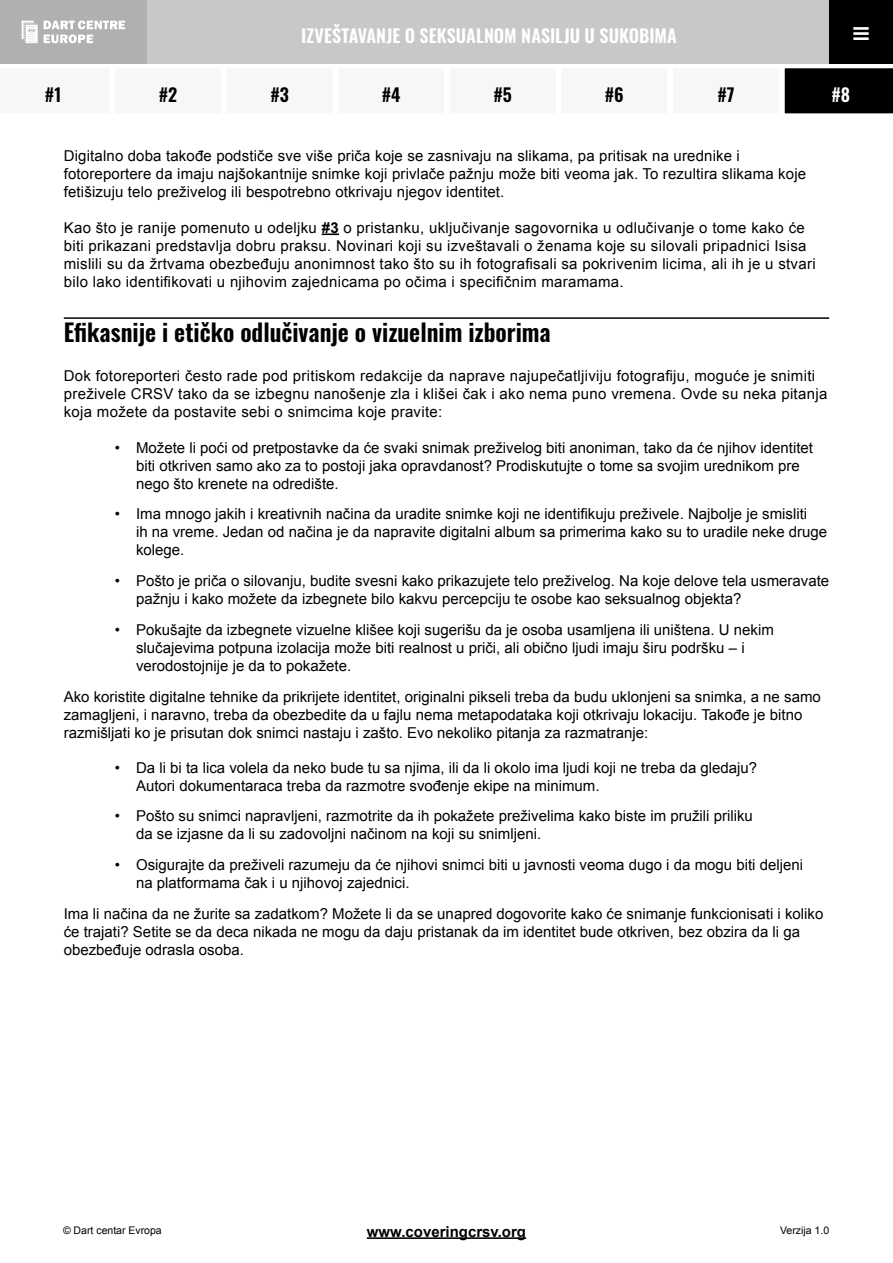
<style>
.page{position:relative;width:893px;height:1263px;background:#fff}
.page>*{position:absolute;margin:0;border:0;box-sizing:border-box;transform-origin:0 0}
.t1{font:600 24px "Oswald";color:#000}
.t2{font:600 18px "Oswald";color:#fff}
.t3{font:600 18px "Oswald";color:#000}
.t4{font:15px/18px "Arial";color:#000}
.t5{font:15px/18px "Arial";letter-spacing:.02em;color:#000}
.t6{font:700 15px "Arial";color:#000}
.t7{font:10.5px "Arial";color:#000}
.s1{font-weight:700}
</style>
<div class="page">
<svg style="left:322px;top:233px;width:17px;height:2px"></svg>
<hr style="left:64px;top:317px;width:765px;height:2px;background:#000">
<div style="left:336px;top:66px;width:110px;height:50px;background:#f7f7f7"></div>
<div style="left:671px;top:66px;width:110px;height:50px;background:#f7f7f7"></div>
<div style="left:113px;top:66px;width:110px;height:50px;background:#f7f7f7"></div>
<div style="left:448px;top:66px;width:110px;height:50px;background:#f7f7f7"></div>
<div style="left:784px;top:68px;width:109px;height:46px;background:#000"></div>
<div style="left:224px;top:66px;width:111px;height:50px;background:#f7f7f7"></div>
<div style="left:559px;top:66px;width:110px;height:50px;background:#f7f7f7"></div>
<hr style="left:367px;top:1237px;width:159px;height:2px;background:#000">
<div style="left:0;top:0;width:893px;height:64px;background:#c8c8c8"></div>
<div style="left:0;top:0;width:147px;height:64px;background:#b0b0b0"></div>
<svg style="left:44px;top:21px;width:81px;height:22px"></svg>
<svg style="left:22px;top:21px;width:16px;height:22px"></svg>
<div style="left:829px;top:0;width:64px;height:64px;background:#000"></div>
<p class="t2" style="left:301px;top:19px;width:377px">IZVEŠTAVANJE O SEKSUALNOM NASILJU U SUKOBIMA</p>
<p class="t3" style="left:45px;top:78px;width:18px">#1</p>
<p class="t3" style="left:159px;top:78px;width:20px">#2</p>
<p class="t3" style="left:270px;top:78px;width:20px">#3</p>
<p class="t3" style="left:382px;top:78px;width:20px">#4</p>
<p class="t3" style="left:493px;top:78px;width:20px">#5</p>
<p class="t3" style="left:605px;top:78px;width:20px">#6</p>
<p class="t3" style="left:717px;top:78px;width:19px">#7</p>
<p class="t2" style="left:831px;top:78px;width:20px">#8</p>
<p class="t4" style="left:64px;top:147px;width:744px">Digitalno doba takođe podstiče sve više priča koje se zasnivaju na slikama, pa pritisak na urednike i fotoreportere da imaju najšokantnije snimke koji privlače pažnju može biti veoma jak. To rezultira slikama koje fetišizuju telo preživelog ili bespotrebno otkrivaju njegov identitet.</p>
<p class="t5" style="left:64px;top:219px;width:753px">Kao što je ranije pomenuto u odeljku <span class="s1">#3</span> o pristanku, uključivanje sagovornika u odlučivanje o tome kako će biti prikazani predstavlja dobru praksu. Novinari koji su izveštavali o ženama koje su silovali pripadnici Isisa mislili su da žrtvama obezbeđuju anonimnost tako što su ih fotografisali sa pokrivenim licima, ali ih je u stvari bilo lako identifikovati u njihovim zajednicama po očima i specifičnim maramama.</p>
<h1 class="t1" style="left:64px;top:311px;width:488px">Efikasnije i etičko odlučivanje o vizuelnim izborima</h1>
<p class="t5" style="left:64px;top:367px;width:765px">Dok fotoreporteri često rade pod pritiskom redakcije da naprave najupečatljiviju fotografiju, moguće je snimiti preživele CRSV tako da se izbegnu nanošenje zla i klišei čak i ako nema puno vremena. Ovde su neka pitanja koja možete da postavite sebi o snimcima koje pravite:</p>
<p class="t4" style="left:136px;top:438px;width:678px;text-indent:-21px">• Možete li poći od pretpostavke da će svaki snimak preživelog biti anoniman, tako da će njihov identitet biti otkriven samo ako za to postoji jaka opravdanost? Prodiskutujte o tome sa svojim urednikom pre nego što krenete na odredište.</p>
<p class="t4" style="left:136px;top:505px;width:693px;text-indent:-21px">• Ima mnogo jakih i kreativnih načina da uradite snimke koji ne identifikuju preživele. Najbolje je smisliti<br>ih na vreme. Jedan od načina je da napravite digitalni album sa primerima kako su to uradile neke druge kolege.</p>
<p class="t4" style="left:136px;top:572px;width:695px;text-indent:-21px">• Pošto je priča o silovanju, budite svesni kako prikazujete telo preživelog. Na koje delove tela usmeravate pažnju i kako možete da izbegnete bilo kakvu percepciju te osobe kao seksualnog objekta?</p>
<p class="t4" style="left:136px;top:621px;width:639px;text-indent:-21px">• Pokušajte da izbegnete vizuelne klišee koji sugerišu da je osoba usamljena ili uništena. U nekim slučajevima potpuna izolacija može biti realnost u priči, ali obično ljudi imaju širu podršku – i verodostojnije je da to pokažete.</p>
<p class="t4" style="left:64px;top:687px;width:758px">Ako koristite digitalne tehnike da prikrijete identitet, originalni pikseli treba da budu uklonjeni sa snimka, a ne samo zamagljeni, i naravno, treba da obezbedite da u fajlu nema metapodataka koji otkrivaju lokaciju. Takođe je bitno razmišljati ko je prisutan dok snimci nastaju i zašto. Evo nekoliko pitanja za razmatranje:</p>
<p class="t4" style="left:136px;top:758px;width:623px;text-indent:-21px">• Da li bi ta lica volela da neko bude tu sa njima, ili da li okolo ima ljudi koji ne treba da gledaju?<br>Autori dokumentaraca treba da razmotre svođenje ekipe na minimum.</p>
<p class="t4" style="left:136px;top:807px;width:618px;text-indent:-21px">• Pošto su snimci napravljeni, razmotrite da ih pokažete preživelima kako biste im pružili priliku da se izjasne da li su zadovoljni načinom na koji su snimljeni.</p>
<p class="t4" style="left:136px;top:856px;width:668px;text-indent:-21px">• Osigurajte da preživeli razumeju da će njihovi snimci biti u javnosti veoma dugo i da mogu biti deljeni na platformama čak i u njihovoj zajednici.</p>
<p class="t4" style="left:64px;top:905px;width:761px">Ima li načina da ne žurite sa zadatkom? Možete li da se unapred dogovorite kako će snimanje funkcionisati i koliko će trajati? Setite se da deca nikada ne mogu da daju pristanak da im identitet bude otkriven, bez obzira da li ga obezbeđuje odrasla osoba.</p>
<p class="t6" style="left:367px;top:1221px;width:161px">www.coveringcrsv.org</p>
<p class="t7" style="left:63px;top:1223px;width:100px">© Dart centar Evropa</p>
<p class="t7" style="left:780px;top:1223px;width:51px">Verzija 1.0</p>
</div>
